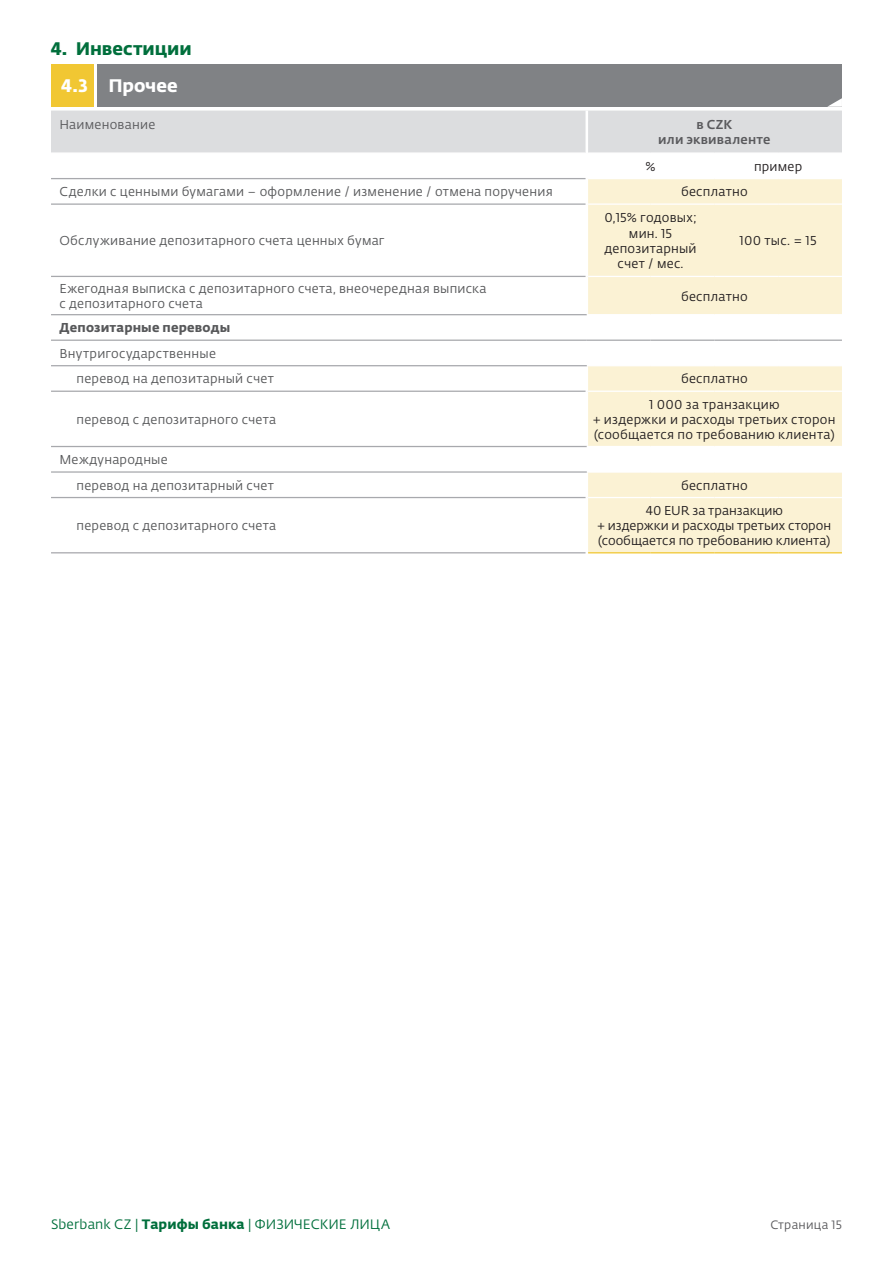
<style>
.page{position:relative;width:893px;height:1263px;background:#fff}
.page>*{position:absolute;margin:0;border:0;box-sizing:border-box;transform-origin:0 0}
.t1{font:18px "Fedra Sans Pro Bold LF";letter-spacing:-.005em;color:#006f3c}
.t2{font:18px "Fedra Sans Pro Bold LF";letter-spacing:.005em;color:#fff}
.t3{font:13.5px "Fedra Sans Pro Book LF";letter-spacing:.005em;color:#006f3c}
.t4{font:12.75px/15.3px "Fedra Sans Pro Book LF";letter-spacing:.02em;color:#57585a}
.t5{font:12.75px/15.3px "Fedra Sans Pro Book LF";letter-spacing:.015em;color:#231f20;text-align:center}
.t6{font:12.75px "Fedra Sans Pro Bold LF";letter-spacing:.015em;color:#57585a}
.t7{font:12.75px "Fedra Sans Pro Medium LF";letter-spacing:.015em;color:#5a5a5d}
.t8{font:12.75px "Fedra Sans Pro Book LF";letter-spacing:.02em;color:#5a5a5d}
.t9{font:12px "Fedra Sans Pro Book LF";letter-spacing:.02em;color:#5a5a5d}
.s1{font-family:"Fedra Sans Pro Bold LF"}
</style>
<div class="page">
<div style="left:98px;top:64px;width:744px;height:42px;background:#808285"></div>
<div style="left:51px;top:64px;width:43px;height:42px;background:#f1c733"></div>
<svg style="left:51px;top:98px;width:791px;height:54px"></svg>
<svg style="left:51px;top:179px;width:791px;height:375px"></svg>
<svg style="left:587px;top:179px;width:255px;height:373px;fill:#fbf2d4"></svg>
<hr style="left:588px;top:203px;width:63px;height:2px;background:#fff">
<hr style="left:651px;top:203px;width:63px;height:2px;background:#fff">
<hr style="left:714px;top:203px;width:64px;height:2px;background:#fff">
<hr style="left:778px;top:203px;width:64px;height:2px;background:#fff">
<hr style="left:588px;top:276px;width:63px;height:1px;background:#fff">
<hr style="left:651px;top:276px;width:63px;height:1px;background:#fff">
<hr style="left:714px;top:276px;width:64px;height:1px;background:#fff">
<hr style="left:778px;top:276px;width:64px;height:1px;background:#fff">
<hr style="left:587px;top:365px;width:64px;height:1px;background:#fff">
<hr style="left:651px;top:365px;width:63px;height:1px;background:#fff">
<hr style="left:714px;top:365px;width:64px;height:1px;background:#fff">
<hr style="left:778px;top:365px;width:64px;height:1px;background:#fff">
<hr style="left:588px;top:391px;width:63px;height:1px;background:#fff">
<hr style="left:651px;top:391px;width:63px;height:1px;background:#fff">
<hr style="left:714px;top:391px;width:64px;height:1px;background:#fff">
<hr style="left:778px;top:391px;width:64px;height:1px;background:#fff">
<hr style="left:587px;top:471px;width:64px;height:2px;background:#fff">
<hr style="left:651px;top:471px;width:63px;height:2px;background:#fff">
<hr style="left:714px;top:471px;width:64px;height:2px;background:#fff">
<hr style="left:778px;top:471px;width:64px;height:2px;background:#fff">
<hr style="left:588px;top:497px;width:63px;height:1px;background:#fff">
<hr style="left:651px;top:497px;width:63px;height:1px;background:#fff">
<hr style="left:714px;top:497px;width:64px;height:1px;background:#fff">
<hr style="left:778px;top:497px;width:64px;height:1px;background:#fff">
<hr style="left:585px;top:111px;width:3px;height:42px;background:#fff">
<hr style="left:585px;top:179px;width:3px;height:25px;background:#fff">
<hr style="left:585px;top:204px;width:3px;height:72px;background:#fff">
<hr style="left:585px;top:276px;width:3px;height:38px;background:#fff">
<hr style="left:585px;top:366px;width:3px;height:25px;background:#fff">
<hr style="left:585px;top:391px;width:3px;height:55px;background:#fff">
<hr style="left:585px;top:473px;width:3px;height:24px;background:#fff">
<hr style="left:585px;top:497px;width:3px;height:56px;background:#fff">
<hr style="left:588px;top:552px;width:63px;height:1px;background:#f1c733">
<hr style="left:651px;top:552px;width:63px;height:1px;background:#f1c733">
<hr style="left:714px;top:552px;width:64px;height:1px;background:#f1c733">
<hr style="left:778px;top:552px;width:64px;height:1px;background:#f1c733">
<hr style="left:51px;top:178px;width:534px;height:1px;background:#a8a9ad">
<hr style="left:51px;top:203px;width:534px;height:2px;background:#a8a9ad">
<hr style="left:51px;top:276px;width:534px;height:1px;background:#a8a9ad">
<hr style="left:51px;top:314px;width:536px;height:1px;background:#a8a9ad">
<hr style="left:587px;top:314px;width:64px;height:1px;background:#fff">
<hr style="left:651px;top:314px;width:63px;height:1px;background:#fff">
<hr style="left:714px;top:314px;width:64px;height:1px;background:#fff">
<hr style="left:778px;top:314px;width:64px;height:1px;background:#fff">
<hr style="left:51px;top:365px;width:536px;height:1px;background:#a8a9ad">
<hr style="left:51px;top:391px;width:534px;height:1px;background:#a8a9ad">
<hr style="left:51px;top:446px;width:536px;height:1px;background:#a8a9ad">
<hr style="left:587px;top:446px;width:64px;height:1px;background:#fff">
<hr style="left:651px;top:446px;width:63px;height:1px;background:#fff">
<hr style="left:714px;top:446px;width:64px;height:1px;background:#fff">
<hr style="left:778px;top:446px;width:64px;height:1px;background:#fff">
<hr style="left:51px;top:471px;width:536px;height:2px;background:#a8a9ad">
<hr style="left:51px;top:497px;width:534px;height:1px;background:#a8a9ad">
<hr style="left:51px;top:552px;width:534px;height:1px;background:#a8a9ad">
<hr style="left:51px;top:340px;width:536px;height:1px;background:#a8a9ad">
<hr style="left:587px;top:340px;width:64px;height:1px;background:#a8a9ad">
<hr style="left:651px;top:340px;width:63px;height:1px;background:#a8a9ad">
<hr style="left:714px;top:340px;width:64px;height:1px;background:#a8a9ad">
<hr style="left:778px;top:340px;width:64px;height:1px;background:#a8a9ad">
<p class="t1" style="left:51px;top:35px;width:142px">4. Инвестиции</p>
<p class="t2" style="left:62px;top:71px;width:118px">4.3 Прочее</p>
<p class="t8" style="left:60px;top:116px;width:97px">Наименование</p>
<p class="t7" style="left:696px;top:115px;width:37px">в CZK</p>
<p class="t7" style="left:658px;top:130px;width:114px">или эквиваленте</p>
<p class="t5" style="left:646px;top:158px;width:12px">%</p>
<p class="t5" style="left:754px;top:158px;width:50px">пример</p>
<p class="t4" style="left:60px;top:184px;width:495px">Сделки с ценными бумагами – оформление / изменение / отмена поручения</p>
<p class="t5" style="left:681px;top:184px;width:68px">бесплатно</p>
<p class="t4" style="left:60px;top:233px;width:326px">Обслуживание депозитарного счета ценных бумаг</p>
<p class="t5" style="left:604px;top:210px;width:94px">0,15% годовых; мин. 15 депозитарный счет / мес.</p>
<p class="t5" style="left:740px;top:233px;width:79px">100 тыс. = 15</p>
<p class="t4" style="left:60px;top:280px;width:429px">Ежегодная выписка с депозитарного счета, внеочередная выписка с депозитарного счета</p>
<p class="t5" style="left:681px;top:288px;width:68px">бесплатно</p>
<p class="t6" style="left:60px;top:318px;width:172px">Депозитарные переводы</p>
<p class="t4" style="left:60px;top:345px;width:158px">Внутригосударственные</p>
<p class="t4" style="left:77px;top:371px;width:199px">перевод на депозитарный счет</p>
<p class="t5" style="left:681px;top:371px;width:68px">бесплатно</p>
<p class="t4" style="left:77px;top:411px;width:201px">перевод с депозитарного счета</p>
<p class="t5" style="left:649px;top:396px;width:132px">1 000 за транзакцию</p>
<p class="t5" style="left:593px;top:411px;width:244px">+ издержки и расходы третьих сторон</p>
<p class="t5" style="left:594px;top:427px;width:242px">(сообщается по требованию клиента)</p>
<p class="t4" style="left:60px;top:452px;width:110px">Международные</p>
<p class="t4" style="left:77px;top:477px;width:199px">перевод на депозитарный счет</p>
<p class="t5" style="left:681px;top:477px;width:68px">бесплатно</p>
<p class="t4" style="left:77px;top:518px;width:201px">перевод с депозитарного счета</p>
<p class="t5" style="left:646px;top:502px;width:139px">40 EUR за транзакцию</p>
<p class="t5" style="left:598px;top:518px;width:235px;text-align:left">+ издержки и расходы третьих сторон (сообщается по требованию клиента)</p>
<p class="t3" style="left:51px;top:1215px;width:341px">Sberbank CZ | <span class="s1">Тарифы банка</span> | ФИЗИЧЕСКИЕ ЛИЦА</p>
<p class="t9" style="left:771px;top:1216px;width:73px">Страница 15</p>
</div>
